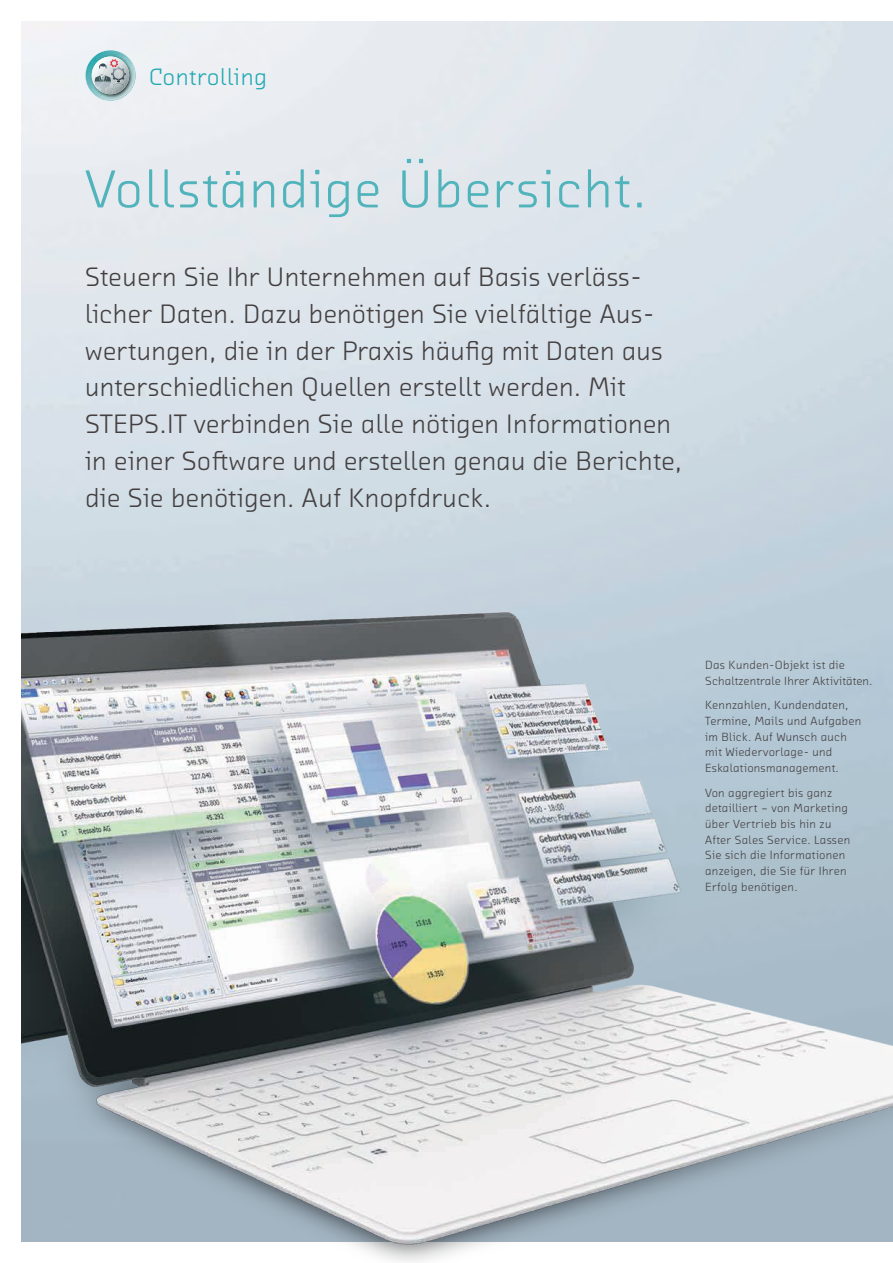
<style>
.page{position:relative;width:893px;height:1263px;background:#fff}
.page>*{position:absolute;margin:0;border:0;box-sizing:border-box;transform-origin:0 0}
.t1{font:54px "Chambers Sans OT";letter-spacing:.03em;color:#51b3bb}
.t2{font:27px/36.8px "Chambers Sans OT";letter-spacing:.01em;color:#444041}
.t3{font:24px "Chambers Sans OT";letter-spacing:.015em;color:#20a9b1}
.t4{font:12px/15.8px "Chambers Sans OT";letter-spacing:.02em;color:#444041}
</style>
<div class="page">
<img style="left:21px;top:547px;width:872px;height:715px">
<svg style="left:85px;top:50px;width:51px;height:51px;background:#aec6c9"></svg>
<h3 class="t3" style="left:149px;top:62px;width:119px">Controlling</h3>
<h1 class="t1" style="left:85px;top:156px;width:563px">Vollständige Übersicht.</h1>
<p class="t2" style="left:85px;top:258px;width:598px">Steuern Sie Ihr Unternehmen auf Basis verläss&shy;licher Daten. Dazu benötigen Sie vielfältige Aus&shy;wertungen, die in der Praxis häufig mit Daten aus unterschiedlichen Quellen erstellt werden. Mit STEPS.IT verbinden Sie alle nötigen Informationen in einer Software und erstellen genau die Berichte, die Sie benötigen. Auf Knopfdruck.</p>
<p class="t4" style="left:705px;top:657px;width:169px">Das Kunden-Objekt ist die<br>Schaltzentrale Ihrer Aktivitäten.</p>
<p class="t4" style="left:705px;top:697px;width:158px">Kennzahlen, Kundendaten,<br>Termine, Mails und Aufgaben im Blick. Auf Wunsch auch mit Wiedervorlage- und<br>Eskalationsmanagement.</p>
<p class="t4" style="left:705px;top:784px;width:146px">Von aggregiert bis ganz detailliert – von Marketing über Vertrieb bis hin zu<br>After Sales Service. Lassen<br>Sie sich die Informationen anzeigen, die Sie für Ihren<br>Erfolg benötigen.</p>
</div>
